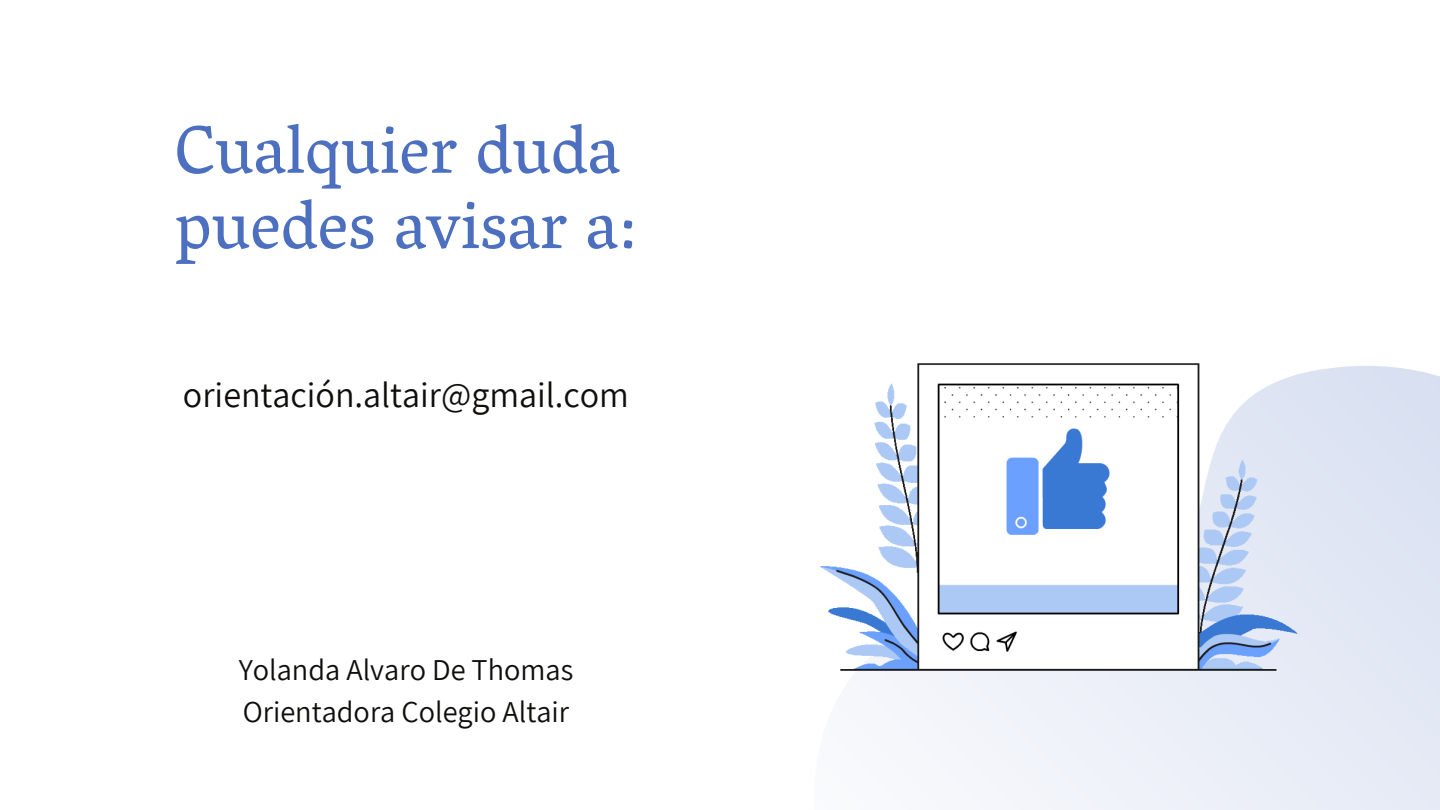
<style>
.page{position:relative;width:1440px;height:810px;background:#fff}
.page>*{position:absolute;margin:0;border:0;box-sizing:border-box;transform-origin:0 0}
.t1{font:68.2px/75.4px "Vesper Libre";color:#4c6fbf}
.t2{font:36px "Assistant";color:#0f0e0c}
.t3{font:30.3px/42px "Assistant";color:#0f0e0c}
</style>
<div class="page">
<svg style="left:820px;top:366px;width:620px;height:444px;fill:#e8edf7"></svg>
<img style="left:821px;top:363px;width:477px;height:311px">
<h1 class="t1" style="left:174px;top:112px;width:465px">Cualquier duda puedes avisar a:</h1>
<p class="t2" style="left:183px;top:370px;width:448px">orientación.altair@gmail.com</p>
<p class="t3" style="left:239px;top:648px;width:336px">Yolanda Alvaro De Thomas<br>Orientadora Colegio Altair</p>
</div>
